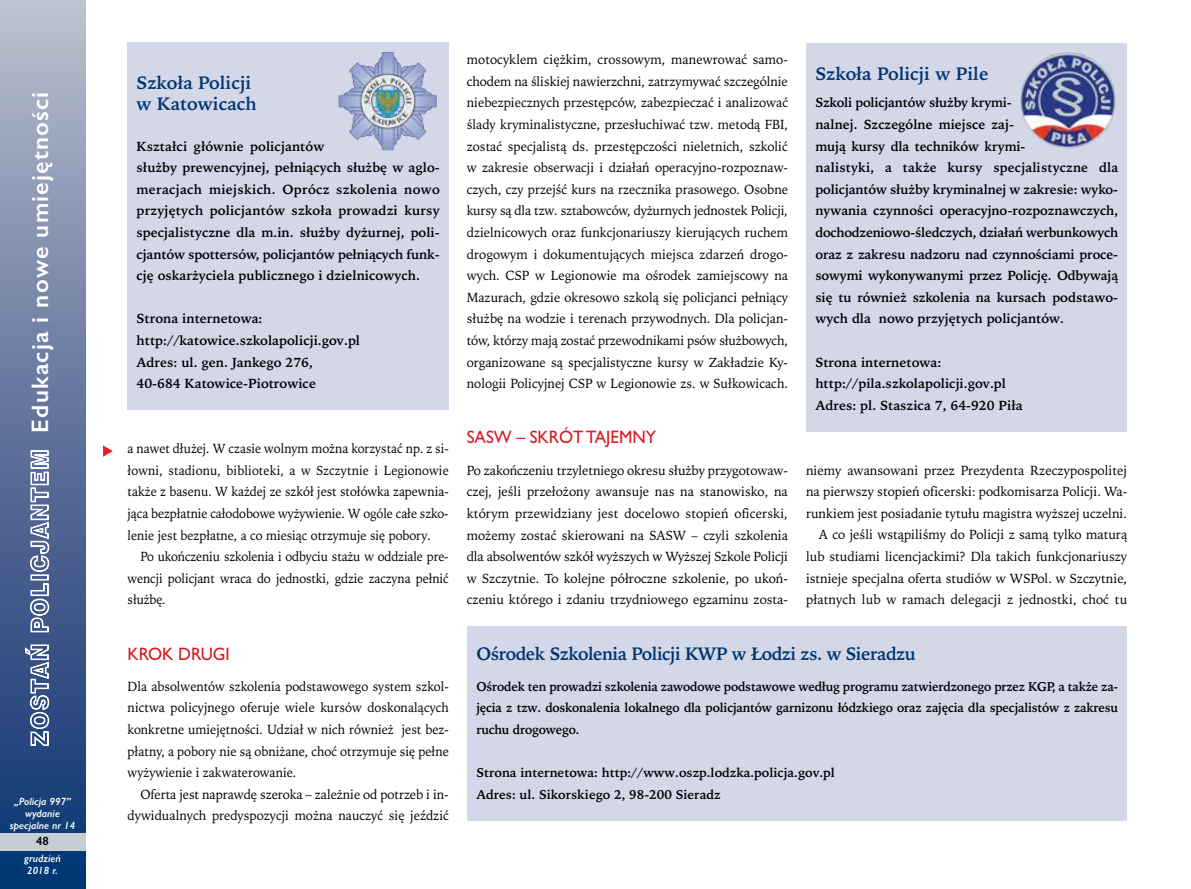
<style>
.page{position:relative;width:1191px;height:889px;background:#fff}
.page>*{position:absolute;margin:0;border:0;box-sizing:border-box;transform-origin:0 0}
.t1{font:600 24px "Gill Sans";letter-spacing:.05em;color:#fff}
.t2{font:700 18px "Iowan Old Style";letter-spacing:-.025em;color:#003471}
.t3{font:700 18px/21.6px "Iowan Old Style";color:#003471}
.t4{font:18px "Gill Sans";color:#d71920;scale:.95 1}
.t5{font:13.2px/21.6px "Iowan Old Style";color:#000;text-align:right}
.t6{font:700 13.2px/21.6px "Iowan Old Style";color:#000}
.t7{font:13.2px/21.6px "Iowan Old Style";color:#000;text-align:justify;scale:.94 1}
.t8{font:13.2px/21.6px "Iowan Old Style";color:#000;text-align:justify;scale:.95 1}
.t9{font:700 12.75px/21.6px "Iowan Old Style";color:#000;text-align:justify;scale:.96 1}
.t10{font:700 12.75px/21.6px "Iowan Old Style";color:#000}
.t11{font:600 12px "Gill Sans";color:#000}
.t12{font:italic 600 10.5px/12px "Gill Sans";color:#fff}
.s1{font-family:"Swis 721 Blk Out EU";font-weight:400;color:#c4ced4}
</style>
<div class="page">
<div style="left:0;top:0;width:85px;height:889px;background:linear-gradient(to bottom,#b8baca,#082e6f)"></div>
<div style="left:0;top:833px;width:85px;height:17px;background:#c4ced4"></div>
<div style="left:128px;top:43px;width:321px;height:367px;background:#d3d7e7"></div>
<img style="left:394px;top:56px;width:30px;height:12px">
<div style="left:806px;top:43px;width:321px;height:388px;background:#d3d7e7"></div>
<img style="left:1020px;top:52px;width:96px;height:97px;border-radius:50%">
<div style="left:467px;top:626px;width:660px;height:194px;background:#d3d7e7"></div>
<svg style="left:103px;top:445px;width:10px;height:12px"></svg>
<h1 class="t1" style="left:26px;top:746px;width:655px;rotate:-90deg"><span class="s1">ZOSTAŃ POLICJANTEM</span> Edukacja i nowe umiejętności</h1>
<p class="t12" style="left:10px;top:795px;width:67px;text-align:center">„Policja 997” wydanie specjalne nr 14</p>
<p class="t11" style="left:36px;top:833px;width:14px">48</p>
<p class="t12" style="left:24px;top:852px;width:38px">grudzień<br>2018 r.</p>
<h2 class="t3" style="left:137px;top:72px;width:122px">Szkoła Policji w Katowicach</h2>
<p class="t6" style="left:137px;top:135px;width:305px">Kształci głównie policjantów<br>służby prewencyjnej, pełniących służbę w aglo&shy;meracjach miejskich. Oprócz szkolenia nowo przyjętych policjantów szkoła prowadzi kursy specjalistyczne dla m.in. służby dyżurnej, poli&shy;cjantów spottersów, policjantów pełniących funk&shy;cję oskarżyciela publicznego i dzielnicowych.</p>
<p class="t6" style="left:137px;top:308px;width:225px">Strona internetowa: http://katowice.szkolapolicji.gov.pl<br>Adres: ul. gen. Jankego 276,<br>40-684 Katowice-Piotrowice</p>
<p class="t7" style="left:128px;top:438px;width:343px">a nawet dłużej. W czasie wolnym można korzystać np. z si&shy;łowni, stadionu, biblioteki, a w Szczytnie i Legionowie także z basenu. W każdej ze szkół jest stołówka zapewnia&shy;jąca bezpłatnie całodobowe wyżywienie. W ogóle całe szko&shy;lenie jest bezpłatne, a co miesiąc otrzymuje się pobory.</p>
<p class="t7" style="left:128px;top:546px;width:343px;text-indent:13px">Po ukończeniu szkolenia i odbyciu stażu w oddziale pre&shy;wencji policjant wraca do jednostki, gdzie zaczyna pełnić służbę.</p>
<h2 class="t4" style="left:128px;top:643px;width:109px">KROK DRUGI</h2>
<p class="t8" style="left:128px;top:675px;width:340px">Dla absolwentów szkolenia podstawowego system szkol&shy;nictwa policyjnego oferuje wiele kursów doskonalących konkretne umiejętności. Udział w nich również jest bez&shy;płatny, a pobory nie są obniżane, choć otrzymuje się pełne wyżywienie i zakwaterowanie.</p>
<p class="t5" style="left:128px;top:783px;width:323px">Oferta jest naprawdę szeroka – zależnie od potrzeb i in&shy;dywidualnych predyspozycji można nauczyć się jeździć</p>
<p class="t5" style="left:467px;top:49px;width:323px;text-align:justify">motocyklem ciężkim, crossowym, manewrować samo&shy;chodem na śliskiej nawierzchni, zatrzymywać szczególnie niebezpiecznych przestępców, zabezpieczać i analizować ślady kryminalistyczne, przesłuchiwać tzw. metodą FBI, zostać specjalistą ds. przestępczości nieletnich, szkolić w zakresie obserwacji i działań operacyjno-rozpoznaw&shy;czych, czy przejść kurs na rzecznika prasowego. Osobne kursy są dla tzw. sztabowców, dyżurnych jednostek Policji, dzielnicowych oraz funkcjonariuszy kierujących ruchem drogowym i dokumentujących miejsca zdarzeń drogo&shy;wych. CSP w Legionowie ma ośrodek zamiejscowy na Mazurach, gdzie okresowo szkolą się policjanci pełniący służbę na wodzie i terenach przywodnych. Dla policjan&shy;tów, którzy mają zostać przewodnikami psów służbowych, organizowane są specjalistyczne kursy w Zakładzie Ky&shy;nologii Policyjnej CSP w Legionowie zs. w Sułkowicach.</p>
<h2 class="t4" style="left:467px;top:427px;width:201px">SASW – SKRÓT TAJEMNY</h2>
<p class="t5" style="left:467px;top:459px;width:323px;text-align:justify">Po zakończeniu trzyletniego okresu służby przygotowaw&shy;czej, jeśli przełożony awansuje nas na stanowisko, na którym przewidziany jest docelowo stopień oficerski, możemy zostać skierowani na SASW – czyli szkolenia dla absolwentów szkół wyższych w Wyższej Szkole Policji w Szczytnie. To kolejne półroczne szkolenie, po ukoń&shy;czeniu którego i zdaniu trzydniowego egzaminu zosta-</p>
<p class="t5" style="left:806px;top:459px;width:323px">niemy awansowani przez Prezydenta Rzeczypospolitej na pierwszy stopień oficerski: podkomisarza Policji. Wa&shy;runkiem jest posiadanie tytułu magistra wyższej uczelni.<br>A co jeśli wstąpiliśmy do Policji z samą tylko maturą lub studiami licencjackimi? Dla takich funkcjonariuszy istnieje specjalna oferta studiów w WSPol. w Szczytnie, płatnych lub w ramach delegacji z jednostki, choć tu</p>
<h2 class="t3" style="left:815px;top:63px;width:175px">Szkoła Policji w Pile</h2>
<p class="t6" style="left:815px;top:92px;width:304px">Szkoli policjantów służby krymi-<br>nalnej. Szczególne miejsce zaj-<br>mują kursy dla techników krymi-<br>nalistyki, a także kursy specjalistyczne dla policjantów służby kryminalnej w zakresie: wyko&shy;nywania czynności operacyjno-rozpoznawczych, dochodzeniowo-śledczych, działań werbunkowych oraz z zakresu nadzoru nad czynnościami proce&shy;sowymi wykonywanymi przez Policję. Odbywają się tu również szkolenia na kursach podstawo&shy;wych dla nowo przyjętych policjantów.</p>
<p class="t6" style="left:815px;top:351px;width:209px">Strona internetowa: http://pila.szkolapolicji.gov.pl<br>Adres: pl. Staszica 7, 64-920 Piła</p>
<h2 class="t2" style="left:476px;top:643px;width:441px">Ośrodek Szkolenia Policji KWP w Łodzi zs. w Sieradzu</h2>
<p class="t9" style="left:476px;top:675px;width:670px">Ośrodek ten prowadzi szkolenia zawodowe podstawowe według programu zatwierdzonego przez KGP, a także za&shy;jęcia z tzw. doskonalenia lokalnego dla policjantów garnizonu łódzkiego oraz zajęcia dla specjalistów z zakresu ruchu drogowego.</p>
<p class="t10" style="left:476px;top:762px;width:360px">Strona internetowa: http://www.oszp.lodzka.policja.gov.pl<br>Adres: ul. Sikorskiego 2, 98-200 Sieradz</p>
</div>
